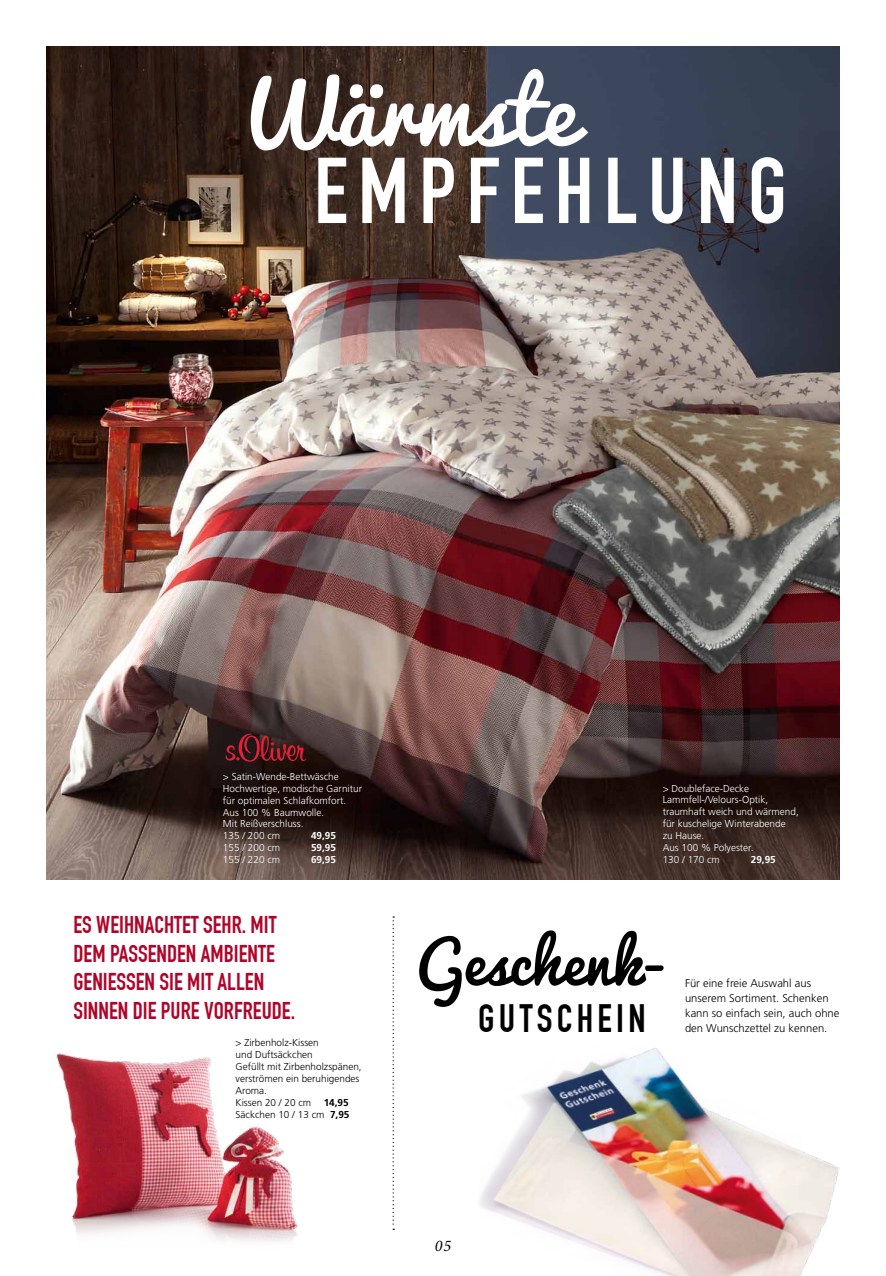
<style>
.page{position:relative;width:886px;height:1276px;background:#fff}
.page>*{position:absolute;margin:0;border:0;box-sizing:border-box;transform-origin:0 0}
.t1{font:700 91.75px "DIN Condensed";letter-spacing:.11em;color:#fff}
.t2{font:88.5px "Pacifico";color:#fff}
.t3{font:59px "Pacifico";color:#000}
.t4{font:700 38.75px "DIN Condensed";letter-spacing:.11em;color:#000}
.t5{font:700 23.75px/28.5px "DIN Condensed";color:#af052a}
.t6{font:italic 16.25px "Minion Pro";color:#000}
.t7{font:300 11.25px/15px "Frutiger";color:#000}
.t8{font:300 10px/11.9px "Frutiger";color:#fff}
.t9{font:300 10px/11.9px "Frutiger";color:#000}
.t10{font:700 10px "Frutiger";color:#fff}
.s1{font-weight:700}
</style>
<div class="page">
<img style="left:46px;top:46px;width:794px;height:833px">
<img style="left:479px;top:1048px;width:361px;height:228px">
<img style="left:56px;top:1053px;width:242px;height:189px">
<svg style="left:393px;top:916px;width:1px;height:314px"></svg>
<svg style="left:226px;top:733px;width:80px;height:28px"></svg>
<h2 class="t2" style="left:234px;top:34px;width:341px">Wärmste</h2>
<h1 class="t1" style="left:314px;top:137px;width:475px">EMPFEHLUNG</h1>
<p class="t8" style="left:223px;top:770px;width:141px">&gt; Satin-Wende-Bettwäsche<br>Hochwertige, modische Garnitur für optimalen Schlafkomfort.<br>Aus 100 % Baumwolle.<br>Mit Reißverschluss.<br>135 / 200 cm</p>
<p class="t10" style="left:311px;top:830px;width:27px">49,95</p>
<p class="t8" style="left:223px;top:841px;width:59px">155 / 200 cm</p>
<p class="t10" style="left:311px;top:842px;width:27px">59,95</p>
<p class="t8" style="left:223px;top:853px;width:59px">155 / 220 cm</p>
<p class="t10" style="left:311px;top:853px;width:27px">69,95</p>
<h3 class="t5" style="left:73px;top:911px;width:223px">ES WEIHNACHTET SEHR. MIT<br>DEM PASSENDEN AMBIENTE<br>GENIESSEN SIE MIT ALLEN<br>SINNEN DIE PURE VORFREUDE.</h3>
<p class="t9" style="left:236px;top:1037px;width:128px">&gt; Zirbenholz-Kissen<br>und Duftsäckchen<br>Gefüllt mit Zirbenholzspänen, verströmen ein beruhigendes<br>Aroma.<br>Kissen 20 / 20 cm</p>
<p class="t9" style="left:236px;top:1096px;width:115px;text-align:right"><span class="s1">14,95<br></span>Säckchen 10 / 13 cm <span class="s1">7,95</span></p>
<p class="t8" style="left:663px;top:782px;width:138px">&gt; Doubleface-Decke<br>Lammfell-/Velours-Optik, traumhaft weich und wärmend, für kuschelige Winterabende<br>zu Hause.<br>Aus 100 % Polyester.<br>130 / 170 cm</p>
<p class="t10" style="left:751px;top:853px;width:27px">29,95</p>
<h3 class="t3" style="left:416px;top:910px;width:250px">Geschenk-</h3>
<h3 class="t4" style="left:478px;top:995px;width:169px">GUTSCHEIN</h3>
<p class="t7" style="left:685px;top:975px;width:156px">Für eine freie Auswahl aus unserem Sortiment. Schenken kann so einfach sein, auch ohne den Wunschzettel zu kennen.</p>
<h3 class="t6" style="left:435px;top:1234px;width:18px">05</h3>
</div>
